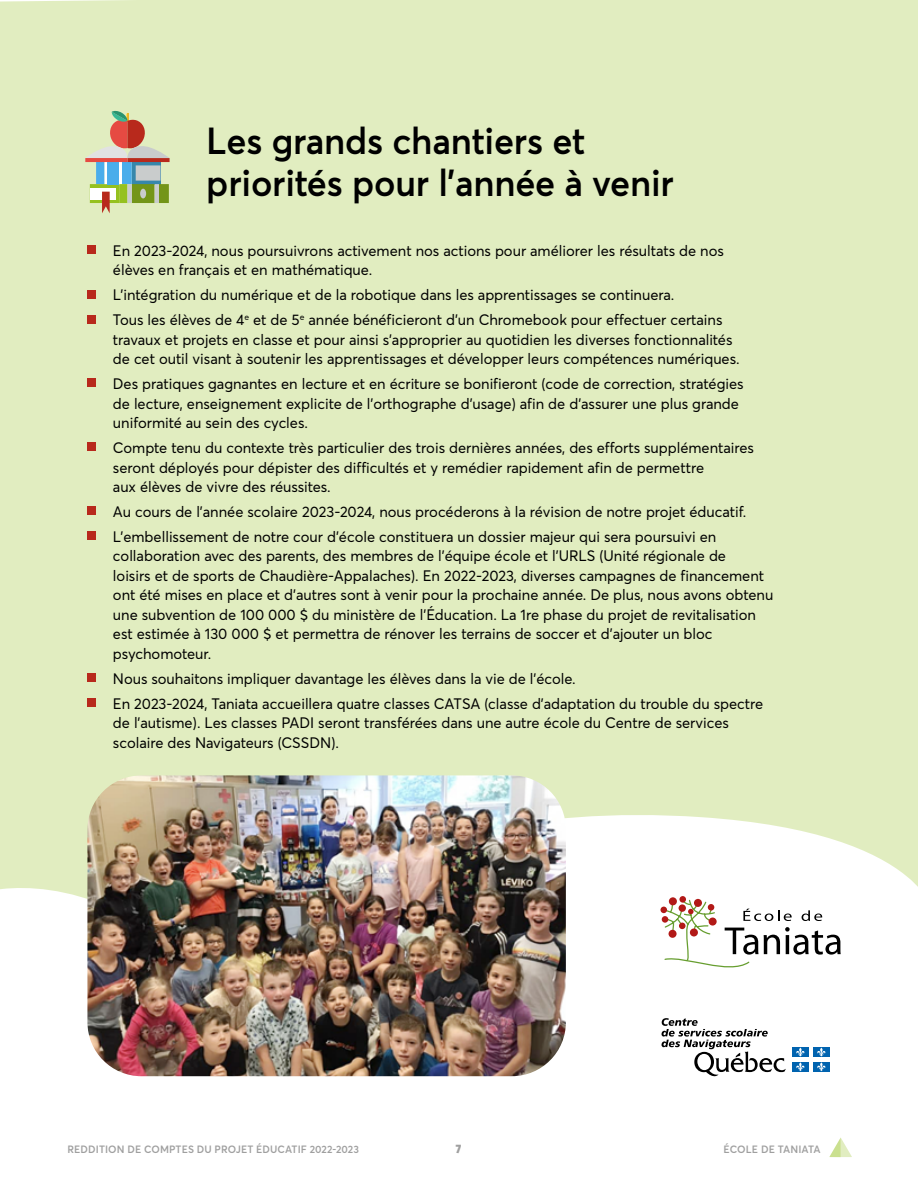
<style>
.page{position:relative;width:918px;height:1188px;background:#fff}
.page>*{position:absolute;margin:0;border:0;box-sizing:border-box;transform-origin:0 0}
.t1{font:600 37.2px/42.9px "Averta";letter-spacing:-.005em;color:#000;scale:.96 1}
.t2{font:15px/19.5px "Averta";color:#000}
.t3{font:900 12px "Averta";color:#9f9f9f}
.t4{font:600 10.5px "Averta";letter-spacing:.01em;color:#9f9f9f}
</style>
<div class="page">
<div style="left:0;top:0;width:918px;height:912px;background:#e1edc0"></div>
<svg style="left:662px;top:1018px;width:124px;height:58px"></svg>
<div style="left:792px;top:1047px;width:16px;height:10px;background:#0063af"></div>
<div style="left:813px;top:1047px;width:16px;height:10px;background:#0063af"></div>
<div style="left:792px;top:1062px;width:16px;height:10px;background:#0063af"></div>
<svg style="left:796px;top:1048px;width:9px;height:23px"></svg>
<div style="left:813px;top:1062px;width:16px;height:10px;background:#0063af"></div>
<svg style="left:817px;top:1048px;width:9px;height:23px"></svg>
<div style="left:132px;top:162px;width:28px;height:22px;background:#3687ab"></div>
<div style="left:136px;top:165px;width:24px;height:16px;background:#c9cccc"></div>
<svg style="left:90px;top:184px;width:29px;height:19px"></svg>
<div style="left:90px;top:188px;width:25px;height:11px;background:#fff"></div>
<div style="left:96px;top:162px;width:9px;height:22px;background:#4aadeb"></div>
<div style="left:107px;top:162px;width:12px;height:22px;background:#4aadeb"></div>
<div style="left:121px;top:162px;width:11px;height:22px;background:#4aadeb"></div>
<hr style="left:105px;top:162px;width:2px;height:22px;background:#fff">
<hr style="left:119px;top:162px;width:2px;height:22px;background:#fff">
<div style="left:119px;top:184px;width:8px;height:19px;background:#95c11f"></div>
<div style="left:132px;top:184px;width:23px;height:19px;background:#739518"></div>
<div style="left:159px;top:184px;width:10px;height:19px;background:#739518"></div>
<div style="left:127px;top:184px;width:5px;height:19px;background:#c9cccc"></div>
<hr style="left:155px;top:184px;width:4px;height:19px;background:#c9cccc">
<div style="left:140px;top:189px;width:6px;height:9px;background:#c9cccc;border-radius:50%"></div>
<svg style="left:102px;top:192px;width:8px;height:21px"></svg>
<svg style="left:127px;top:158px;width:43px;height:4px"></svg>
<svg style="left:85px;top:110px;width:85px;height:48px;background:#d6c3a4"></svg>
<hr style="left:85px;top:158px;width:42px;height:4px;background:#e64a42">
<div style="left:87px;top:246px;width:8px;height:8px;background:#b8291c"></div>
<div style="left:87px;top:290px;width:8px;height:8px;background:#b8291c"></div>
<div style="left:87px;top:315px;width:8px;height:8px;background:#b8291c"></div>
<div style="left:87px;top:379px;width:8px;height:8px;background:#b8291c"></div>
<div style="left:87px;top:443px;width:8px;height:8px;background:#b8291c"></div>
<div style="left:87px;top:507px;width:8px;height:8px;background:#b8291c"></div>
<div style="left:87px;top:532px;width:8px;height:8px;background:#b8291c"></div>
<div style="left:87px;top:674px;width:8px;height:8px;background:#b8291c"></div>
<div style="left:87px;top:698px;width:8px;height:9px;background:#b8291c"></div>
<svg style="left:829px;top:1137px;width:23px;height:20px"></svg>
<img style="left:87px;top:775px;width:479px;height:301px">
<svg style="left:661px;top:899px;width:180px;height:69px"></svg>
<div style="left:708px;top:904px;width:6px;height:7px;background:#b21917;border-radius:50%"></div>
<div style="left:679px;top:896px;width:7px;height:7px;background:#b21917;border-radius:50%"></div>
<div style="left:669px;top:897px;width:8px;height:8px;background:#b21917;border-radius:50%"></div>
<div style="left:694px;top:899px;width:8px;height:8px;background:#b21917;border-radius:50%"></div>
<div style="left:709px;top:918px;width:8px;height:8px;background:#b21917;border-radius:50%"></div>
<div style="left:690px;top:928px;width:8px;height:8px;background:#b21917;border-radius:50%"></div>
<div style="left:669px;top:930px;width:8px;height:8px;background:#b21917;border-radius:50%"></div>
<h1 class="t1" style="left:206px;top:119px;width:489px">Les grands chantiers et priorités pour l’année à venir</h1>
<p class="t2" style="left:113px;top:241px;width:613px">En 2023-2024, nous poursuivrons activement nos actions pour améliorer les résultats de nos élèves en français et en mathématique.</p>
<p class="t2" style="left:113px;top:282px;width:611px;line-height:24.9px">L’intégration du numérique et de la robotique dans les apprentissages se continuera.<br>Tous les élèves de 4<sup>e</sup> et de 5<sup>e</sup> année bénéficieront d’un Chromebook pour effectuer certains</p>
<p class="t2" style="left:113px;top:330px;width:628px">travaux et projets en classe et pour ainsi s’approprier au quotidien les diverses fonctionnalités de cet outil visant à soutenir les apprentissages et développer leurs compétences numériques.</p>
<p class="t2" style="left:113px;top:374px;width:632px">Des pratiques gagnantes en lecture et en écriture se bonifieront (code de correction, stratégies de lecture, enseignement explicite de l’orthographe d’usage) afin de d’assurer une plus grande uniformité au sein des cycles.</p>
<p class="t2" style="left:113px;top:438px;width:643px">Compte tenu du contexte très particulier des trois dernières années, des efforts supplémentaires seront déployés pour dépister des difficultés et y remédier rapidement afin de permettre<br>aux élèves de vivre des réussites.</p>
<p class="t2" style="left:113px;top:499px;width:635px;line-height:24.9px">Au cours de l’année scolaire 2023-2024, nous procéderons à la révision de notre projet éducatif.<br>L’embellissement de notre cour d’école constituera un dossier majeur qui sera poursuivi en</p>
<p class="t2" style="left:113px;top:546px;width:662px">collaboration avec des parents, des membres de l’équipe école et l’URLS (Unité régionale de<br>loisirs et de sports de Chaudière-Appalaches). En 2022-2023, diverses campagnes de financement ont été mises en place et d’autres sont à venir pour la prochaine année. De plus, nous avons obtenu une subvention de 100 000 $ du ministère de l’Éducation. La 1re phase du projet de revitalisation est estimée à 130 000 $ et permettra de rénover les terrains de soccer et d’ajouter un bloc psychomoteur.</p>
<p class="t2" style="left:113px;top:666px;width:652px;line-height:24.9px">Nous souhaitons impliquer davantage les élèves dans la vie de l’école.<br>En 2023-2024, Taniata accueillera quatre classes CATSA (classe d’adaptation du trouble du spectre</p>
<p class="t2" style="left:113px;top:713px;width:618px">de l’autisme). Les classes PADI seront transférées dans une autre école du Centre de services scolaire des Navigateurs (CSSDN).</p>
<p class="t4" style="left:68px;top:1143px;width:293px">REDDITION DE COMPTES DU PROJET ÉDUCATIF 2022-2023</p>
<p class="t3" style="left:456px;top:1141px;width:7px">7</p>
<p class="t4" style="left:724px;top:1142px;width:99px">ÉCOLE DE TANIATA</p>
</div>
